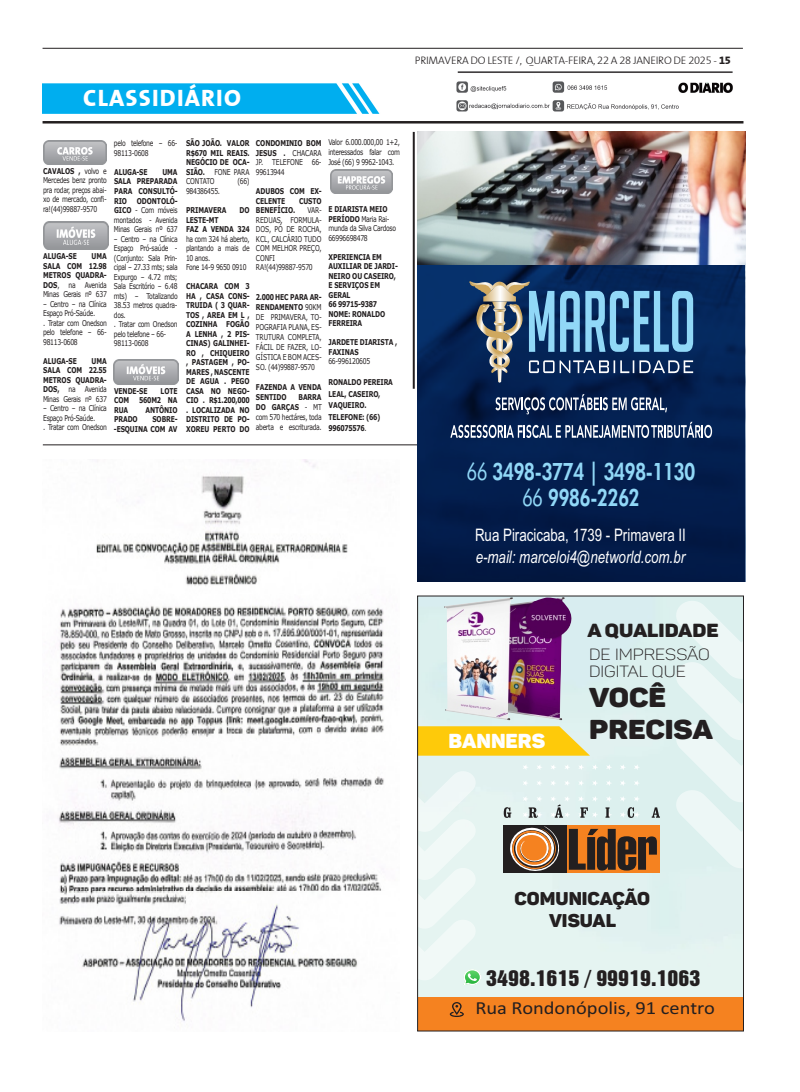
<style>
.page{position:relative;width:800px;height:1092px;background:#fff}
.page>*{position:absolute;margin:0;border:0;box-sizing:border-box;transform-origin:0 0}
.t1{font:26.9px/32.3px "Panton Black Caps";color:#231f20;scale:1.11 1}
.t2{font:800 24px/25.6px "Futura BT";letter-spacing:-.045em;color:#91d8f7;text-align:center;scale:.77 1}
.t3{font:800 24px "The Mix";letter-spacing:.05em;color:#fff}
.t4{font:20px "Panton Black Caps";color:#fff;scale:1.11 1}
.t5{font:20px "Panton Black Caps";color:#fff;scale:1.05 1}
.t6{font:19.8px "Swiss 921 BT Regular A";color:#231f20;scale:1.11 1}
.t7{font:18.7px "Panton Black Caps";color:#231f20;scale:1.11 1}
.t8{font:18.5px "Calibri";color:#231f20;scale:1.11 1}
.t9{font:18.2px/21.9px "Panton Black Caps";color:#231f20;text-align:center;scale:1.04 1}
.t10{font:italic 17.2px "Arial";color:#fff;scale:.77 1}
.t11{font:17.2px "Arial";color:#fff;scale:.77 1}
.t12{font:16px/17.3px "Panton Light Caps";color:#231f20;scale:1.11 1}
.t13{font:300 11px "The Mix";letter-spacing:-.025em;color:#231f20}
.t14{font:8px/9.5px "Verdana";letter-spacing:-.05em;color:#231f20;scale:.76 1}
.t15{font:700 8px/9.5px "Verdana";letter-spacing:-.015em;color:#231f20;scale:.76 1}
.t16{font:8px/9.5px "Verdana";letter-spacing:-.015em;color:#231f20;scale:.76 1}
.s1{font-weight:700}
.s2{font-weight:400}
.s3{font-weight:800}
</style>
<div class="page">
<hr style="left:43px;top:121px;width:700px;height:2px;background:#231f20">
<img style="left:43px;top:140px;width:64px;height:24px">
<img style="left:43px;top:222px;width:65px;height:28px">
<img style="left:114px;top:360px;width:65px;height:24px">
<hr style="left:43px;top:444px;width:374px;height:1px;background:#231f20">
<hr style="left:43px;top:48px;width:699px;height:1px;background:#231f20">
<img style="left:43px;top:71px;width:690px;height:43px">
<img style="left:330px;top:170px;width:62px;height:23px">
<hr style="left:412px;top:132px;width:2px;height:257px;background:#231f20">
<img style="left:417px;top:264px;width:327px;height:317px">
<img style="left:417px;top:132px;width:327px;height:132px">
<svg style="left:469px;top:279px;width:224px;height:104px;background:#406286"></svg>
<svg style="left:495px;top:394px;width:172px;height:20px;background:#46587a"></svg>
<svg style="left:450px;top:422px;width:262px;height:16px"></svg>
<img style="left:419px;top:598px;width:322px;height:399px">
<svg style="left:419px;top:726px;width:171px;height:29px;background:#facd21"></svg>
<div style="left:417px;top:997px;width:326px;height:33px;background:#f58220"></div>
<svg style="left:674px;top:599px;width:67px;height:270px;background:#e5f3f2"></svg>
<svg style="left:633px;top:764px;width:7px;height:6px"></svg>
<svg style="left:620px;top:764px;width:6px;height:6px"></svg>
<svg style="left:606px;top:764px;width:6px;height:6px"></svg>
<svg style="left:592px;top:764px;width:6px;height:6px"></svg>
<svg style="left:578px;top:764px;width:6px;height:6px"></svg>
<svg style="left:564px;top:764px;width:6px;height:6px"></svg>
<svg style="left:550px;top:764px;width:6px;height:6px"></svg>
<svg style="left:536px;top:764px;width:6px;height:6px"></svg>
<svg style="left:522px;top:764px;width:6px;height:6px"></svg>
<svg style="left:633px;top:780px;width:7px;height:5px"></svg>
<svg style="left:620px;top:780px;width:6px;height:5px"></svg>
<svg style="left:606px;top:780px;width:6px;height:5px"></svg>
<svg style="left:592px;top:780px;width:6px;height:5px"></svg>
<svg style="left:578px;top:780px;width:6px;height:5px"></svg>
<svg style="left:564px;top:780px;width:6px;height:5px"></svg>
<svg style="left:550px;top:780px;width:6px;height:5px"></svg>
<svg style="left:536px;top:780px;width:6px;height:5px"></svg>
<svg style="left:522px;top:780px;width:6px;height:5px"></svg>
<svg style="left:419px;top:769px;width:62px;height:216px"></svg>
<svg style="left:449px;top:1002px;width:14px;height:14px"></svg>
<div style="left:564px;top:824px;width:95px;height:48px;background:#f58220"></div>
<div style="left:503px;top:824px;width:63px;height:48px;background:#231f20"></div>
<svg style="left:508px;top:826px;width:148px;height:48px"></svg>
<svg style="left:503px;top:796px;width:156px;height:21px;background:#d1e0df"></svg>
<img style="left:444px;top:598px;width:128px;height:122px">
<img style="left:58px;top:459px;width:326px;height:562px">
<h2 class="t3" style="left:83px;top:78px;width:159px">CLASSIDIÁRIO</h2>
<p class="t14" style="left:114px;top:139px;width:85px">pelo telefone – 66-<br>98113-0608</p>
<p class="t15" style="left:114px;top:167px;width:46px">ALUGA-SE</p>
<p class="t14" style="left:43px;top:166px;width:85px;text-align:justify"><span class="s1">CAVALOS ,</span> volvo e Mercedes benz pronto pra rodar, preços abai&shy;xo de mercado, confi&shy;ra!(44)99887-9570</p>
<p class="t15" style="left:43px;top:251px;width:46px">ALUGA-SE</p>
<p class="t15" style="left:114px;top:167px;width:85px;text-align:justify;text-indent:48px">UMA SALA PREPARADA PARA CONSULTÓ-RIO ODONTOLÓ-GICO <span class="s2">- Com móveis montados - Avenida Minas Gerais nº 637</span></p>
<p class="t14" style="left:114px;top:234px;width:85px">– Centro – na Clínica<br>Espaço Pró-saúde - (Conjunto: Sala Prin&shy;cipal – 27.33 mts; sala<br>Expurgo – 4.72 mts;<br>Sala Escritório – 6.48 mts) – Totalizando<br>38.53 metros quadra&shy;dos.<br>. Tratar com Onedson pelo telefone – 66-<br>98113-0608</p>
<p class="t15" style="left:43px;top:251px;width:85px;text-align:justify;text-indent:48px">UMA SALA COM 12.98<br>METROS QUADRA-DOS<span class="s2">, na Avenida Minas Gerais nº 637</span></p>
<p class="t14" style="left:43px;top:299px;width:85px">– Centro – na Clínica<br>Espaço Pró-Saúde.<br>. Tratar com Onedson pelo telefone – 66-<br>98113-0608</p>
<p class="t15" style="left:43px;top:356px;width:46px">ALUGA-SE</p>
<p class="t15" style="left:43px;top:356px;width:85px;text-align:justify;text-indent:48px">UMA SALA COM 22.55<br>METROS QUADRA-DOS, <span class="s2">na Avenida Minas Gerais nº 637</span></p>
<p class="t14" style="left:43px;top:403px;width:85px">– Centro – na Clínica<br>Espaço Pró-Saúde.<br>. Tratar com Onedson</p>
<p class="t15" style="left:114px;top:386px;width:46px">VENDE-SE</p>
<p class="t15" style="left:160px;top:386px;width:24px">LOTE</p>
<p class="t15" style="left:114px;top:395px;width:21px">COM</p>
<p class="t15" style="left:139px;top:395px;width:52px">560M2 NA</p>
<p class="t15" style="left:114px;top:405px;width:20px">RUA</p>
<p class="t15" style="left:145px;top:405px;width:44px">ANTÔNIO</p>
<p class="t15" style="left:114px;top:414px;width:33px">PRADO</p>
<p class="t15" style="left:114px;top:414px;width:85px;text-align:right">SOBRE-<br>-ESQUINA COM AV</p>
<p class="t15" style="left:186px;top:139px;width:85px;text-align:justify">SÃO JOÃO. VALOR R$670 MIL REAIS.<br>NEGÓCIO DE OCA-SIÃO. <span class="s2">FONE PARA CONTATO</span></p>
<p class="t14" style="left:328px;top:137px;width:96px;line-height:10px;text-align:justify">Valor 6.000.000,00 1+2, interessados falar com José (66) 9 9962-1043.</p>
<p class="t14" style="left:328px;top:204px;width:90px"><span class="s1">E DIARISTA MEIO<br>PERÍODO</span> Maria Rai&shy;munda da Silva Cardoso<br>66996698478</p>
<p class="t15" style="left:328px;top:252px;width:93px">XPERIENCIA EM<br>AUXILIAR DE JARDI-<br>NEIRO OU CASEIRO,<br>E SERVIÇOS EM<br>GERAL<br>66 99715-9387<br>NOME: RONALDO<br>FERREIRA</p>
<p class="t15" style="left:328px;top:337px;width:92px">JARDETE DIARISTA ,<br>FAXINAS</p>
<p class="t14" style="left:328px;top:356px;width:56px">66-996120605</p>
<p class="t15" style="left:328px;top:376px;width:86px;line-height:11.5px">RONALDO PEREIRA<br>LEAL, CASEIRO,<br>VAQUEIRO.<br>TELEFONE: (66)<br>996075576<span class="s2">.</span></p>
<p class="t14" style="left:256px;top:139px;width:88px;text-align:justify"><span class="s1">CONDOMINIO BOM JESUS .</span> CHACARA JP. TELEFONE 66- 99613944</p>
<p class="t15" style="left:256px;top:186px;width:88px">ADUBOS COM EX-<br>CELENTE</p>
<p class="t14" style="left:237px;top:177px;width:18px">(66)</p>
<p class="t14" style="left:186px;top:186px;width:46px">984386455.</p>
<p class="t15" style="left:186px;top:205px;width:55px">PRIMAVERA</p>
<p class="t15" style="left:239px;top:205px;width:15px">DO</p>
<p class="t15" style="left:186px;top:215px;width:85px">LESTE-MT<br>FAZ A VENDA 324</p>
<p class="t14" style="left:186px;top:234px;width:85px">ha com 324 há aberto, plantando a mais de<br>10 anos.<br>Fone 14-9 9650 0910</p>
<p class="t15" style="left:186px;top:281px;width:85px;text-align:justify">CHACARA COM 3<br>HA , CASA CONS-TRUIDA ( 3 QUAR-TOS , AREA EM L , COZINHA FOGÃO A LENHA , 2 PIS-CINAS) GALINHEI-RO , CHIQUEIRO , PASTAGEM , PO-MARES , NASCENTE DE AGUA . PEGO CASA NO NEGO-CIO . R$1.200,000 . LOCALIZADA NO DISTRITO DE PO-XOREU PERTO DO</p>
<p class="t15" style="left:299px;top:196px;width:31px">CUSTO</p>
<p class="t15" style="left:256px;top:205px;width:53px">BENEFÍCIO.</p>
<p class="t16" style="left:256px;top:205px;width:88px;text-indent:51px">VAR-<br>REDUAS, FORMULA-<br>DOS, PÓ DE ROCHA,<br>KCL, CALCÁRIO TUDO<br>COM MELHOR PREÇO,<br>CONFI<br>RA!(44)99887-9570</p>
<p class="t14" style="left:256px;top:291px;width:88px;line-height:10px;text-align:justify"><span class="s1">2.000 HEC PARA AR-RENDAMENTO</span> 90KM DE PRIMAVERA, TO-POGRAFIA PLANA, ES-TRUTURA COMPLETA, FÁCIL DE FAZER, LO-GÍSTICA E BOM ACES-SO. (44)99887-9570</p>
<p class="t15" style="left:256px;top:381px;width:88px;line-height:10px">FAZENDA A VENDA<br>SENTIDO</p>
<p class="t14" style="left:256px;top:391px;width:88px;line-height:10px;text-align:justify;text-indent:43px"><span class="s1">BARRA DO GARÇAS</span> - MT com 570 hectáres, toda aberta e escriturada.</p>
<h3 class="t13" style="left:415px;top:51px;width:317px">PRIMAVERA DO LESTE /, QUARTA-FEIRA, 22 A 28 JANEIRO DE 2025 - <span class="s3">15</span></h3>
<h2 class="t2" style="left:466px;top:458px;width:299px"><span class="s2">66</span> 3498-3774 | 3498-1130<br><span class="s2">66</span> 9986-2262</h2>
<h3 class="t11" style="left:475px;top:523px;width:275px">Rua Piracicaba, 1739 - Primavera II</h3>
<h3 class="t10" style="left:475px;top:546px;width:273px">e-mail: marceloi4@networld.com.br</h3>
<h3 class="t4" style="left:444px;top:537px;width:99px">ADESIVOS</h3>
<h3 class="t5" style="left:448px;top:727px;width:93px">BANNERS</h3>
<h3 class="t7" style="left:587px;top:618px;width:120px">A QUALIDADE</h3>
<h3 class="t12" style="left:589px;top:645px;width:110px">DE IMPRESSÃO<br>DIGITAL QUE</h3>
<h1 class="t1" style="left:589px;top:680px;width:113px">VOCÊ<br>PRECISA</h1>
<h3 class="t9" style="left:514px;top:887px;width:132px">COMUNICAÇÃO<br>VISUAL</h3>
<h3 class="t6" style="left:486px;top:964px;width:194px">3498.1615 / 99919.1063</h3>
<h3 class="t8" style="left:475px;top:995px;width:217px">Rua Rondonópolis, 91 centro</h3>
</div>
